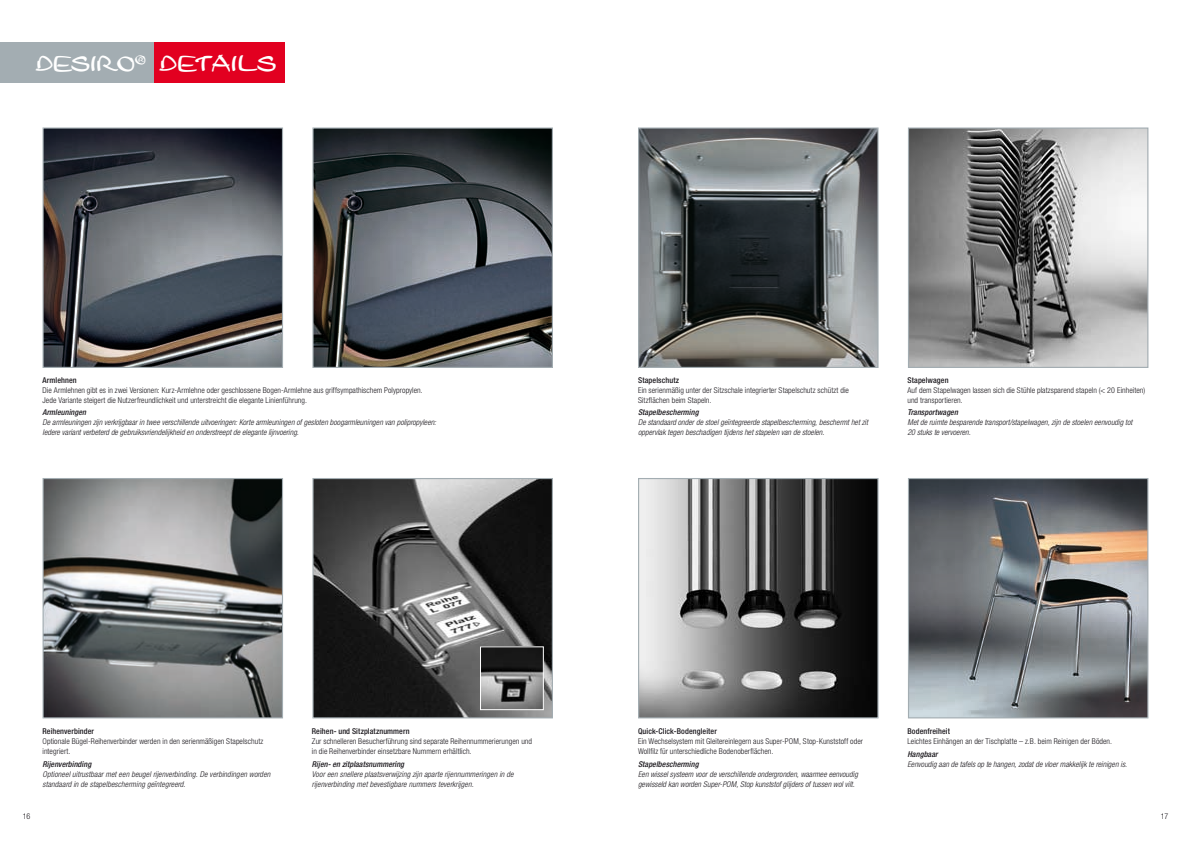
<style>
.page{position:relative;width:1191px;height:842px;background:#fff}
.page>*{position:absolute;margin:0;border:0;box-sizing:border-box;transform-origin:0 0}
.t1{font:22.3px "Leger DOT";color:#fff}
.t2{font:22px "Leger DOT";letter-spacing:-.03em;color:#fff}
.t3{font:italic 300 condensed 8px/10px "Helvetica Neue LT";letter-spacing:.005em;color:#1a171c}
.t4{font:300 condensed 8px/10px "Helvetica Neue LT";letter-spacing:.005em;color:#1a171c}
.t5{font:500 condensed 8px "Helvetica Neue LT";letter-spacing:.01em;color:#1a171c}
.t6{font:italic 500 condensed 8px "Helvetica Neue LT";letter-spacing:.01em;color:#1a171c}
</style>
<div class="page">
<div style="left:150px;top:43px;width:135px;height:40px;background:#e20020"></div>
<img style="left:314px;top:129px;width:237px;height:237px">
<div style="left:312px;top:127px;width:241px;height:241px;border:1px solid #a3adb2"></div>
<img style="left:910px;top:129px;width:236px;height:237px">
<div style="left:908px;top:127px;width:240px;height:241px;border:1px solid #a3adb2"></div>
<img style="left:45px;top:129px;width:236px;height:237px">
<div style="left:43px;top:127px;width:240px;height:241px;border:1px solid #a3adb2"></div>
<img style="left:640px;top:129px;width:236px;height:237px">
<div style="left:638px;top:127px;width:240px;height:241px;border:1px solid #a3adb2"></div>
<img style="left:910px;top:480px;width:236px;height:236px">
<div style="left:908px;top:478px;width:240px;height:240px;border:1px solid #a3adb2"></div>
<img style="left:314px;top:480px;width:237px;height:236px">
<div style="left:312px;top:478px;width:241px;height:240px;border:1px solid #a3adb2"></div>
<img style="left:45px;top:480px;width:236px;height:236px">
<div style="left:43px;top:478px;width:240px;height:240px;border:1px solid #a3adb2"></div>
<img style="left:640px;top:480px;width:236px;height:236px">
<div style="left:638px;top:478px;width:240px;height:240px;border:1px solid #a3adb2"></div>
<img style="left:482px;top:648px;width:60px;height:60px">
<div style="left:480px;top:646px;width:64px;height:64px;border:1px solid #fff"></div>
<div style="left:0;top:43px;width:154px;height:40px;background:#a3adb2"></div>
<h2 class="t2" style="left:36px;top:49px;width:112px">DESIRO<sup>®</sup></h2>
<h1 class="t1" style="left:159px;top:49px;width:87px">DETAILS</h1>
<p class="t5" style="left:43px;top:375px;width:36px">Armlehnen</p>
<p class="t4" style="left:43px;top:385px;width:382px">Die Armlehnen gibt es in zwei Versionen: Kurz-Armlehne oder geschlossene Bogen-Armlehne aus griffsympathischem Polypropylen.<br>Jede Variante steigert die Nutzerfreundlichkeit und unterstreicht die elegante Linienführung.</p>
<p class="t6" style="left:43px;top:408px;width:45px">Armleuningen</p>
<p class="t3" style="left:43px;top:418px;width:395px">De armleuningen zijn verkrijgbaar in twee verschillende uitvoeringen: Korte armleuningen of gesloten boogarmleuningen van polipropyleen:<br>Iedere variant verbeterd de gebruiksvriendelijkheid en onderstreept de elegante lijnvoering.</p>
<p class="t5" style="left:638px;top:375px;width:43px">Stapelschutz</p>
<p class="t4" style="left:638px;top:385px;width:212px">Ein serienmäßig unter der Sitzschale integrierter Stapelschutz schützt die<br>Sitzflächen beim Stapeln.</p>
<p class="t6" style="left:638px;top:408px;width:62px">Stapelbescherming</p>
<p class="t3" style="left:638px;top:418px;width:231px">De standaard onder de stoel geïntegreerde stapelbescherming, beschermt het zit oppervlak tegen beschadigen tijdens het stapelen van de stoelen.</p>
<p class="t5" style="left:907px;top:375px;width:43px">Stapelwagen</p>
<p class="t4" style="left:907px;top:385px;width:239px">Auf dem Stapelwagen lassen sich die Stühle platzsparend stapeln (&lt; 20 Einheiten) und transportieren.</p>
<p class="t6" style="left:907px;top:408px;width:52px">Transportwagen</p>
<p class="t3" style="left:907px;top:418px;width:227px">Met de ruimte besparende transport/stapelwagen, zijn de stoelen eenvoudig tot<br>20 stuks te vervoeren.</p>
<p class="t5" style="left:43px;top:726px;width:53px">Reihenverbinder</p>
<p class="t4" style="left:43px;top:736px;width:222px">Optionale Bügel-Reihenverbinder werden in den serienmäßigen Stapelschutz integriert.</p>
<p class="t6" style="left:43px;top:759px;width:50px">Rijenverbinding</p>
<p class="t3" style="left:43px;top:769px;width:229px">Optioneel uitrustbaar met een beugel rijenverbinding. De verbindingen worden standaard in de stapelbescherming geïntegreerd.</p>
<p class="t5" style="left:312px;top:726px;width:99px">Reihen- und Sitzplatznummern</p>
<p class="t4" style="left:312px;top:736px;width:222px">Zur schnelleren Besucherführung sind separate Reihennummerierungen und in die Reihenverbinder einsetzbare Nummern erhältlich.</p>
<p class="t6" style="left:312px;top:759px;width:94px">Rijen- en zitplaatsnummering</p>
<p class="t3" style="left:312px;top:769px;width:203px">Voor een snellere plaatsverwijzing zijn aparte rijennummeringen in de rijenverbinding met bevestigbare nummers teverkrijgen.</p>
<p class="t5" style="left:638px;top:726px;width:80px">Quick-Click-Bodengleiter</p>
<p class="t4" style="left:638px;top:736px;width:227px">Ein Wechselsystem mit Gleitereinlegern aus Super-POM, Stop-Kunststoff oder<br>Wollfilz für unterschiedliche Bodenoberflächen.</p>
<p class="t6" style="left:638px;top:759px;width:62px">Stapelbescherming</p>
<p class="t3" style="left:638px;top:769px;width:221px">Een wissel systeem voor de verschillende ondergronden, waarmee eenvoudig gewisseld kan worden Super-POM, Stop kunststof glijders of tussen wol vilt.</p>
<p class="t5" style="left:907px;top:726px;width:44px">Bodenfreiheit</p>
<p class="t4" style="left:907px;top:736px;width:206px">Leichtes Einhängen an der Tischplatte – z.B. beim Reinigen der Böden.</p>
<p class="t6" style="left:907px;top:749px;width:32px">Hangbaar</p>
<p class="t3" style="left:907px;top:759px;width:221px">Eenvoudig aan de tafels op te hangen, zodat de vloer makkelijk te reinigen is.</p>
<p class="t4" style="left:23px;top:811px;width:9px">16</p>
<p class="t4" style="left:1160px;top:811px;width:9px">17</p>
</div>
